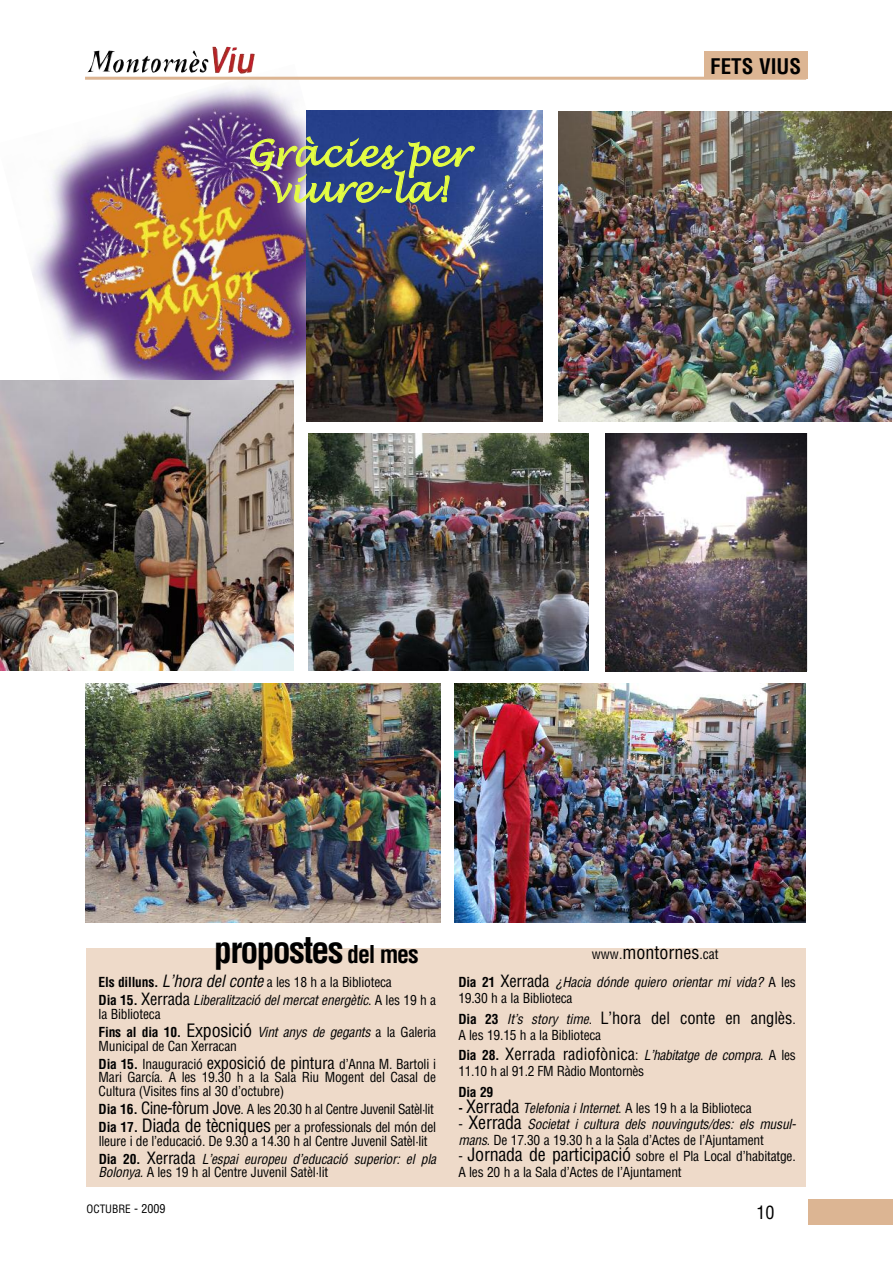
<style>
.page{position:relative;width:893px;height:1263px;background:#fff}
.page>*{position:absolute;margin:0;border:0;box-sizing:border-box;transform-origin:0 0}
.t1{font:italic 36px/36px "Lucida Handwriting";color:#e4fd44;text-align:center}
.t2{font:700 condensed 36px "Helvetica";letter-spacing:-.05em;color:#000}
.t3{font:700 condensed 21px "Helvetica";color:#000}
.t4{font:condensed 18px "Helvetica";color:#000}
.t5{font:condensed 16.5px "Helvetica";letter-spacing:-.005em;color:#000}
.t6{font:condensed 13.5px/18px "Helvetica";letter-spacing:-.015em;color:#000}
.t7{font:italic condensed 13.5px/16px "Helvetica";letter-spacing:-.015em;color:#000}
.t8{font:condensed 13.5px/18px "Helvetica";letter-spacing:-.035em;color:#000}
.t9{font:700 condensed 13.5px "Helvetica";color:#000}
.t10{font:condensed 11.25px "Helvetica";color:#000}
.s1{font-size:24px}
.s2{font-size:13.5px}
.s3{font-weight:700;font-style:normal}
.s4{font-size:16.5px}
.s5{font-style:normal}
.s6{font-style:normal;font-size:16.5px}
.s7{font-weight:700}
.s8{font-size:18px}
.s9{font-style:italic}
.s10{font-weight:700;font-size:13.5px}
.s11{font-style:italic;font-size:13.5px}
.s12{font-style:normal;font-size:18px}
.s13{font-size:12px}
</style>
<div class="page">
<img style="left:32px;top:76px;width:352px;height:402px">
<div style="left:808px;top:1199px;width:85px;height:26px;background:#dcb593"></div>
<img style="left:87px;top:46px;width:168px;height:28px">
<div style="left:704px;top:51px;width:103px;height:27px;background:#dcb593"></div>
<hr style="left:85px;top:77px;width:721px;height:3px;background:#dcb593">
<div style="left:86px;top:948px;width:720px;height:238px;background:#eedac9"></div>
<img style="left:0;top:380px;width:294px;height:290px">
<img style="left:309px;top:434px;width:279px;height:237px">
<img style="left:605px;top:434px;width:202px;height:237px">
<img style="left:85px;top:684px;width:355px;height:239px">
<img style="left:454px;top:684px;width:351px;height:239px">
<img style="left:307px;top:111px;width:235px;height:310px">
<img style="left:559px;top:112px;width:332px;height:309px">
<h1 class="t1" style="left:247px;top:135px;width:224px">Gràcies per viure-la!</h1>
<h2 class="t3" style="left:710px;top:55px;width:92px">FETS VIUS</h2>
<h1 class="t2" style="left:214px;top:929px;width:206px">propostes <span class="s1">del mes</span></h1>
<h3 class="t4" style="left:592px;top:942px;width:128px"><span class="s2">www.</span>montornes<span class="s2">.cat</span></h3>
<p class="t7" style="left:99px;top:973px;width:339px;line-height:18px"><span class="s3">Els dilluns.</span> <span class="s4">L’hora del conte</span> <span class="s5">a les 18 h a la Biblioteca<br></span><span class="s3">Dia 15.</span> <span class="s6">Xerrada</span> Liberalització del mercat energètic<span class="s5">. A les 19 h a</span></p>
<p class="t6" style="left:99px;top:1005px;width:339px">la Biblioteca<br><span class="s7">Fins al dia 10.</span> <span class="s8">Exposició</span> <span class="s9">Vint anys de gegants</span> a la Galeria</p>
<p class="t6" style="left:99px;top:1037px;width:339px">Municipal de Can Xerracan<br><span class="s7">Dia 15.</span> Inauguració <span class="s4">exposició de pintura</span> d’Anna M. Bartoli i</p>
<p class="t6" style="left:99px;top:1071px;width:339px;line-height:13.6px">Mari García. A les 19.30 h a la Sala Riu Mogent del Casal de<br>Cultura (Visites fins al 30 d’octubre)</p>
<p class="t8" style="left:99px;top:1100px;width:339px"><span class="s7">Dia 16.</span> <span class="s4">Cine-fòrum Jove</span>. A les 20.30 h al Centre Juvenil Satèl·lit<br><span class="s7">Dia 17.</span> <span class="s8">Diada de tècniques</span> per a professionals del món del</p>
<p class="t6" style="left:99px;top:1132px;width:339px">lleure i de l’educació. De 9.30 a 14.30 h al Centre Juvenil Satèl·lit<br><span class="s7">Dia 20.</span> <span class="s4">Xerrada</span> <span class="s9">L’espai europeu d’educació superior: el pla</span></p>
<p class="t6" style="left:99px;top:1164px;width:231px"><span class="s9">Bolonya.</span> A les 19 h al Centre Juvenil Satèl·lit</p>
<p class="t7" style="left:458px;top:974px;width:339px"><span class="s3">Dia 21</span> <span class="s6">Xerrada</span> ¿Hacia dónde quiero orientar mi vida? <span class="s5">A les<br>19.30 h a la Biblioteca</span></p>
<p class="t5" style="left:458px;top:1008px;width:339px"><span class="s10">Dia 23</span> <span class="s11">It’s story time</span><span class="s2">.</span> L’hora del conte en anglès<span class="s2">.</span></p>
<p class="t6" style="left:458px;top:1025px;width:339px;line-height:20.4px">A les 19.15 h a la Biblioteca<br><span class="s7">Dia 28.</span> <span class="s4">Xerrada radiofònica</span>: <span class="s9">L’habitatge de compra</span>. A les</p>
<p class="t6" style="left:458px;top:1063px;width:187px">11.10 h al 91.2 FM Ràdio Montornès</p>
<p class="t9" style="left:458px;top:1084px;width:36px">Dia 29</p>
<p class="t6" style="left:458px;top:1099px;width:295px"><span class="s7">-</span> <span class="s8">Xerrada</span> <span class="s9">Telefonia i Internet</span>. A les 19 h a la Biblioteca</p>
<p class="t7" style="left:458px;top:1116px;width:339px"><span class="s5">-</span> <span class="s12">Xerrada</span> Societat i cultura dels nouvinguts/des: els musul&shy;mans<span class="s5">. De 17.30 a 19.30 h a la Sala d’Actes de l’Ajuntament</span></p>
<p class="t6" style="left:458px;top:1148px;width:339px;line-height:16px">- <span class="s8">Jornada de participació</span> sobre el Pla Local d’habitatge.<br>A les 20 h a la Sala d’Actes de l’Ajuntament</p>
<p class="t10" style="left:87px;top:1203px;width:80px">OCTUBRE <span class="s13">- 2009</span></p>
<h3 class="t4" style="left:756px;top:1202px;width:19px">10</h3>
</div>
